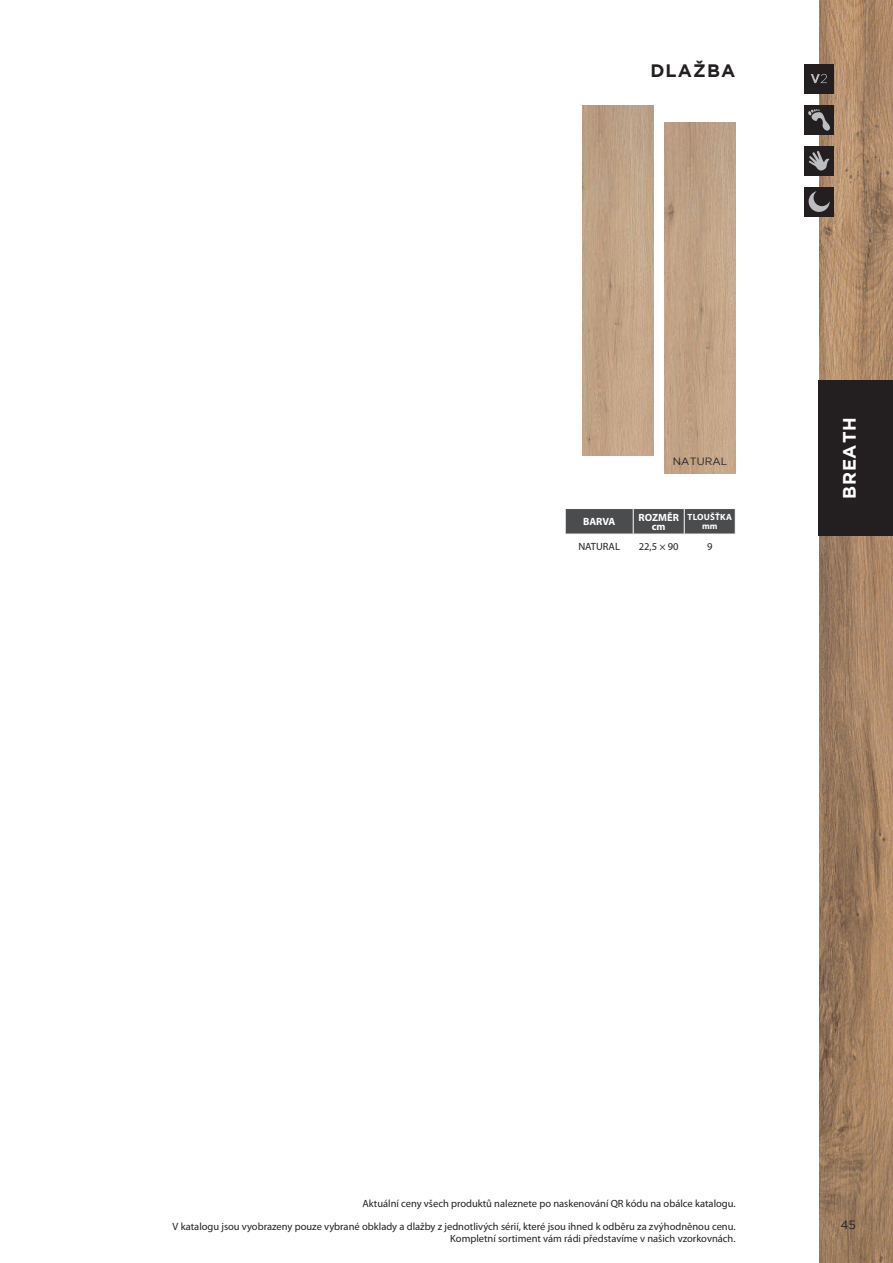
<style>
.page{position:relative;width:893px;height:1263px;background:#fff}
.page>*{position:absolute;margin:0;border:0;box-sizing:border-box;transform-origin:0 0}
.t1{font:700 18px "Gotham";letter-spacing:.065em;color:#231f20}
.t2{font:700 18px "Gotham";letter-spacing:.05em;color:#fff}
.t3{font:12px "Gotham";color:#231f20}
.t4{font:10.5px/22.5px "Myriad Pro";color:#231f20;text-align:right}
.t5{font:700 10.5px/9px "Myriad Pro";color:#fff;text-align:center}
.t6{font:10.5px "Gotham";letter-spacing:.015em;color:#231f20}
.t7{font:700 9px/9px "Myriad Pro";letter-spacing:.02em;color:#fff;text-align:center}
</style>
<div class="page">
<img style="left:819px;top:0;width:74px;height:381px">
<img style="left:819px;top:536px;width:74px;height:727px">
<div style="left:819px;top:381px;width:74px;height:155px;background:#231f20"></div>
<div style="left:804px;top:187px;width:30px;height:29px;background:#231f20"></div>
<svg style="left:809px;top:191px;width:21px;height:21px"></svg>
<div style="left:804px;top:105px;width:30px;height:30px;background:#231f20"></div>
<svg style="left:808px;top:109px;width:22px;height:22px"></svg>
<div style="left:804px;top:146px;width:30px;height:30px;background:#231f20"></div>
<svg style="left:809px;top:151px;width:20px;height:20px"></svg>
<div style="left:804px;top:64px;width:30px;height:30px;background:#231f20"></div>
<svg style="left:811px;top:74px;width:16px;height:9px"></svg>
<svg style="left:565px;top:508px;width:171px;height:26px;background:#58595a"></svg>
<img style="left:665px;top:123px;width:71px;height:350px">
<img style="left:582px;top:105px;width:71px;height:351px">
<h1 class="t1" style="left:650px;top:60px;width:87px">DLAŽBA</h1>
<p class="t6" style="left:673px;top:455px;width:56px">NATURAL</p>
<p class="t5" style="left:583px;top:517px;width:34px">BARVA</p>
<p class="t5" style="left:638px;top:512px;width:42px">ROZMĚR cm</p>
<p class="t7" style="left:688px;top:512px;width:46px">TLOUŠŤKA mm</p>
<p class="t4" style="left:578px;top:535px;width:43px">NATURAL</p>
<p class="t4" style="left:639px;top:535px;width:41px">22,5 × 90</p>
<p class="t4" style="left:707px;top:535px;width:7px">9</p>
<h1 class="t2" style="left:839px;top:499px;width:84px;rotate:-90deg">BREATH</h1>
<p class="t4" style="left:173px;top:1192px;width:565px">Aktuální ceny všech produktů naleznete po naskenování QR kódu na obálce katalogu.<br>V katalogu jsou vyobrazeny pouze vybrané obklady a dlažby z jednotlivých sérií, které jsou ihned k odběru za zvýhodněnou cenu.</p>
<p class="t4" style="left:450px;top:1226px;width:287px">Kompletní sortiment vám rádi představíme v našich vzorkovnách.</p>
<p class="t3" style="left:840px;top:1218px;width:17px">45</p>
</div>
